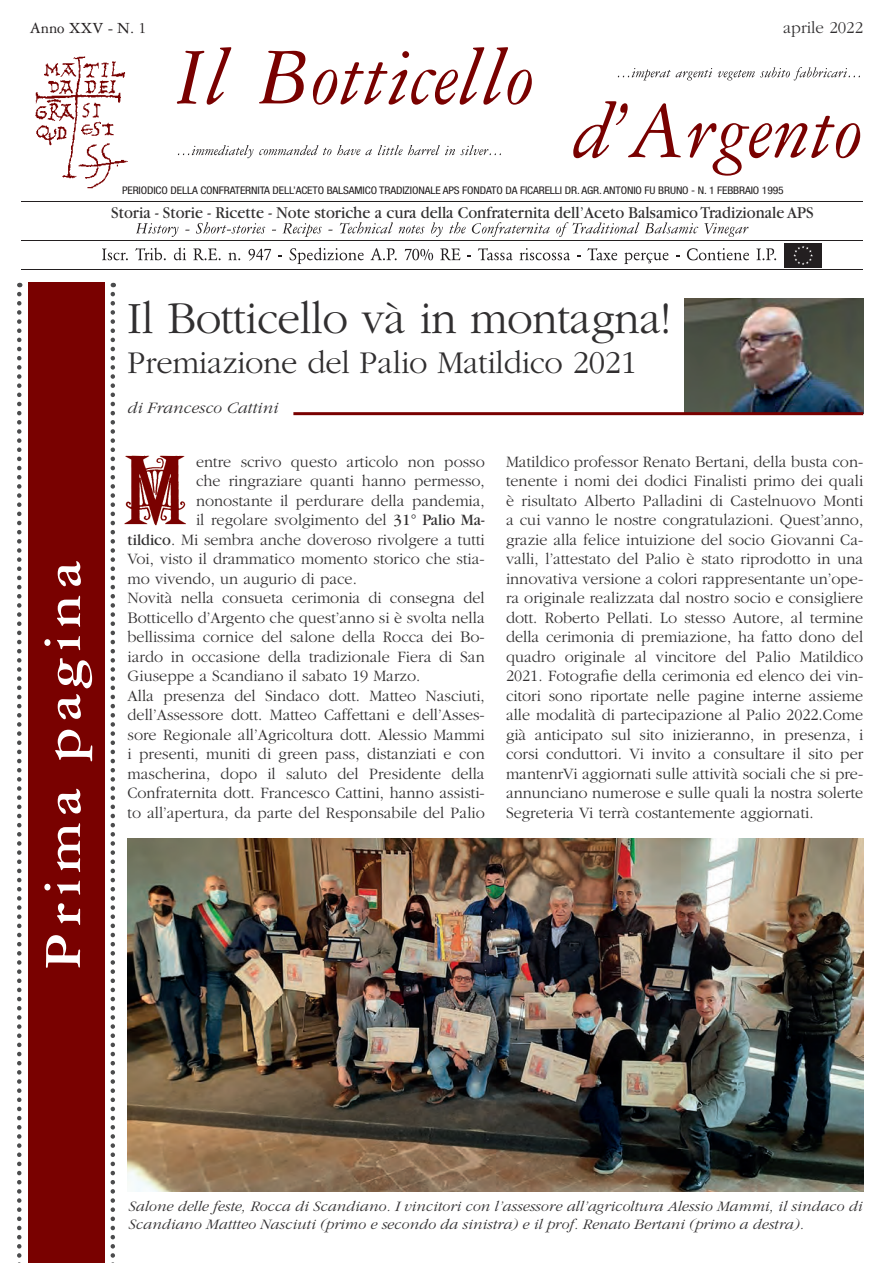
<style>
.page{position:relative;width:893px;height:1263px;background:#fff}
.page>*{position:absolute;margin:0;border:0;box-sizing:border-box;transform-origin:0 0}
.t1{font:700 55.5px "Garamond Three";letter-spacing:.1em;color:#fff;scale:1.1 1}
.t2{font:300 46.5px "Garamond";letter-spacing:-.01em;color:#312f30}
.t3{font:300 33px "Garamond";letter-spacing:-.01em;color:#312f30}
.t4{font:17.25px "Garamond";color:#312f30;scale:.95 1}
.t5{font:300 17.25px "Garamond";color:#312f30}
.t6{font:300 16.5px/19.5px "Garamond";color:#312f30;text-align:justify}
.t7{font:italic 300 16.5px "Garamond";color:#312f30;scale:1.05 1}
.t8{font:16.5px "Garamond Three";color:#231f20}
.t9{font:italic 300 15px/18px "Garamond";color:#312f30;scale:1.05 1}
.t10{font:condensed 10.5px "Helvetica Neue";letter-spacing:-.01em;color:#231f20;scale:1.1 1}
.s1{font-weight:400}
</style>
<div class="page">
<svg style="left:177px;top:47px;width:54px;height:58px"></svg>
<svg style="left:259px;top:51px;width:46px;height:52px"></svg>
<svg style="left:313px;top:47px;width:219px;height:58px"></svg>
<svg style="left:573px;top:101px;width:108px;height:57px"></svg>
<svg style="left:688px;top:116px;width:172px;height:60px"></svg>
<svg style="left:618px;top:68px;width:94px;height:12px"></svg>
<svg style="left:718px;top:67px;width:142px;height:13px"></svg>
<svg style="left:178px;top:145px;width:75px;height:13px"></svg>
<svg style="left:259px;top:145px;width:72px;height:10px"></svg>
<svg style="left:337px;top:145px;width:35px;height:10px"></svg>
<svg style="left:378px;top:145px;width:123px;height:10px"></svg>
<img style="left:35px;top:56px;width:93px;height:133px">
<div style="left:28px;top:283px;width:76px;height:980px;background:#790100"></div>
<svg style="left:17px;top:294px;width:5px;height:969px"></svg>
<svg style="left:111px;top:294px;width:4px;height:969px"></svg>
<hr style="left:21px;top:202px;width:842px;height:1px;background:#231f20">
<hr style="left:21px;top:240px;width:842px;height:1px;background:#231f20">
<hr style="left:21px;top:270px;width:842px;height:1px;background:#231f20">
<svg style="left:102px;top:248px;width:26px;height:12px"></svg>
<svg style="left:135px;top:248px;width:31px;height:12px"></svg>
<svg style="left:174px;top:248px;width:12px;height:12px"></svg>
<svg style="left:193px;top:248px;width:28px;height:12px"></svg>
<svg style="left:228px;top:252px;width:12px;height:8px"></svg>
<svg style="left:248px;top:249px;width:23px;height:12px"></svg>
<svg style="left:289px;top:248px;width:75px;height:16px"></svg>
<svg style="left:371px;top:248px;width:26px;height:12px"></svg>
<svg style="left:405px;top:249px;width:28px;height:11px"></svg>
<svg style="left:440px;top:248px;width:20px;height:12px"></svg>
<svg style="left:478px;top:248px;width:35px;height:12px"></svg>
<svg style="left:520px;top:248px;width:50px;height:12px"></svg>
<svg style="left:587px;top:248px;width:30px;height:12px"></svg>
<svg style="left:624px;top:252px;width:44px;height:12px"></svg>
<svg style="left:687px;top:248px;width:62px;height:12px"></svg>
<svg style="left:756px;top:248px;width:20px;height:12px"></svg>
<svg style="left:136px;top:223px;width:42px;height:14px"></svg>
<svg style="left:196px;top:222px;width:69px;height:12px"></svg>
<svg style="left:283px;top:223px;width:39px;height:14px"></svg>
<svg style="left:340px;top:222px;width:53px;height:11px"></svg>
<svg style="left:399px;top:225px;width:25px;height:8px"></svg>
<svg style="left:431px;top:222px;width:12px;height:15px"></svg>
<svg style="left:449px;top:222px;width:17px;height:11px"></svg>
<svg style="left:472px;top:222px;width:78px;height:15px"></svg>
<svg style="left:556px;top:222px;width:83px;height:15px"></svg>
<svg style="left:645px;top:222px;width:53px;height:11px"></svg>
<svg style="left:704px;top:223px;width:44px;height:14px"></svg>
<div style="left:784px;top:243px;width:38px;height:25px;background:#231f20"></div>
<svg style="left:793px;top:246px;width:20px;height:19px"></svg>
<img style="left:685px;top:298px;width:178px;height:114px">
<hr style="left:293px;top:412px;width:570px;height:3px;background:#790100">
<img style="left:114px;top:454px;width:72px;height:75px">
<img style="left:128px;top:838px;width:735px;height:353px">
<p class="t8" style="left:30px;top:19px;width:118px">Anno XXV - N. 1</p>
<p class="t5" style="left:783px;top:19px;width:82px">aprile 2022</p>
<p class="t10" style="left:122px;top:185px;width:603px">PERIODICO DELLA CONFRATERNITA DELL’ACETO BALSAMICO TRADIZIONALE APS FONDATO DA FICARELLI DR. AGR. ANTONIO FU BRUNO - N. 1 FEBBRAIO 1995</p>
<p class="t4" style="left:111px;top:203px;width:741px">Storia - Storie - Ricette - Note storiche a cura della Confraternita dell’Aceto Balsamico Tradizionale APS</p>
<h1 class="t1" style="left:32px;top:969px;width:373px;rotate:-90deg">Prima pagina</h1>
<h2 class="t2" style="left:128px;top:294px;width:545px">Il Botticello và in montagna!</h2>
<h3 class="t3" style="left:128px;top:345px;width:511px">Premiazione del Palio Matildico 2021</h3>
<p class="t7" style="left:128px;top:399px;width:145px">di Francesco Cattini</p>
<p class="t6" style="left:196px;top:452px;width:290px">entre scrivo questo articolo non posso</p>
<p class="t6" style="left:196px;top:471px;width:290px">che ringraziare quanti hanno permesso,</p>
<p class="t6" style="left:196px;top:491px;width:290px">nonostante il perdurare della pandemia,</p>
<p class="t6" style="left:196px;top:510px;width:290px">il regolare svolgimento del <span class="s1">31° Palio Ma-</span></p>
<p class="t6" style="left:128px;top:530px;width:359px"><span class="s1">tildico</span>. Mi sembra anche doveroso rivolgere a tutti</p>
<p class="t6" style="left:128px;top:549px;width:359px">Voi, visto il drammatico momento storico che stia-</p>
<p class="t6" style="left:128px;top:569px;width:231px">mo vivendo, un augurio di pace.</p>
<p class="t6" style="left:128px;top:588px;width:359px">Novità nella consueta cerimonia di consegna del</p>
<p class="t6" style="left:128px;top:608px;width:359px">Botticello d’Argento che quest’anno si è svolta nella</p>
<p class="t6" style="left:128px;top:627px;width:359px">bellissima cornice del salone della Rocca dei Bo-</p>
<p class="t6" style="left:128px;top:647px;width:359px">iardo in occasione della tradizionale Fiera di San</p>
<p class="t6" style="left:128px;top:666px;width:294px">Giuseppe a Scandiano il sabato 19 Marzo.</p>
<p class="t6" style="left:128px;top:686px;width:359px">Alla presenza del Sindaco dott. Matteo Nasciuti,</p>
<p class="t6" style="left:128px;top:705px;width:359px">dell’Assessore dott. Matteo Caffettani e dell’Asses-</p>
<p class="t6" style="left:128px;top:725px;width:359px">sore Regionale all’Agricoltura dott. Alessio Mammi</p>
<p class="t6" style="left:128px;top:744px;width:359px">i presenti, muniti di green pass, distanziati e con</p>
<p class="t6" style="left:128px;top:764px;width:359px">mascherina, dopo il saluto del Presidente della</p>
<p class="t6" style="left:128px;top:783px;width:359px">Confraternita dott. Francesco Cattini, hanno assisti-</p>
<p class="t6" style="left:128px;top:803px;width:359px">to all’apertura, da parte del Responsabile del Palio</p>
<p class="t6" style="left:506px;top:452px;width:359px">Matildico professor Renato Bertani, della busta con&shy;tenente i nomi dei dodici Finalisti primo dei quali è risultato Alberto Palladini di Castelnuovo Monti a cui vanno le nostre congratulazioni. Quest’anno, grazie alla felice intuizione del socio Giovanni Ca&shy;valli, l’attestato del Palio è stato riprodotto in una innovativa versione a colori rappresentante un’ope&shy;ra originale realizzata dal nostro socio e consigliere dott. Roberto Pellati. Lo stesso Autore, al termine della cerimonia di premiazione, ha fatto dono del quadro originale al vincitore del Palio Matildico 2021. Fotografie della cerimonia ed elenco dei vin&shy;citori sono riportate nelle pagine interne assieme alle modalità di partecipazione al Palio 2022.Come già anticipato sul sito inizieranno, in presenza, i corsi conduttori. Vi invito a consultare il sito per mantenrVi aggiornati sulle attività sociali che si pre&shy;annunciano numerose e sulle quali la nostra solerte Segreteria Vi terrà costantemente aggiornati.</p>
<p class="t9" style="left:129px;top:1197px;width:700px">Salone delle feste, Rocca di Scandiano. I vincitori con l’assessore all’agricoltura Alessio Mammi, il sindaco di<br>Scandiano Mattteo Nasciuti (primo e secondo da sinistra) e il prof. Renato Bertani (primo a destra).</p>
</div>
